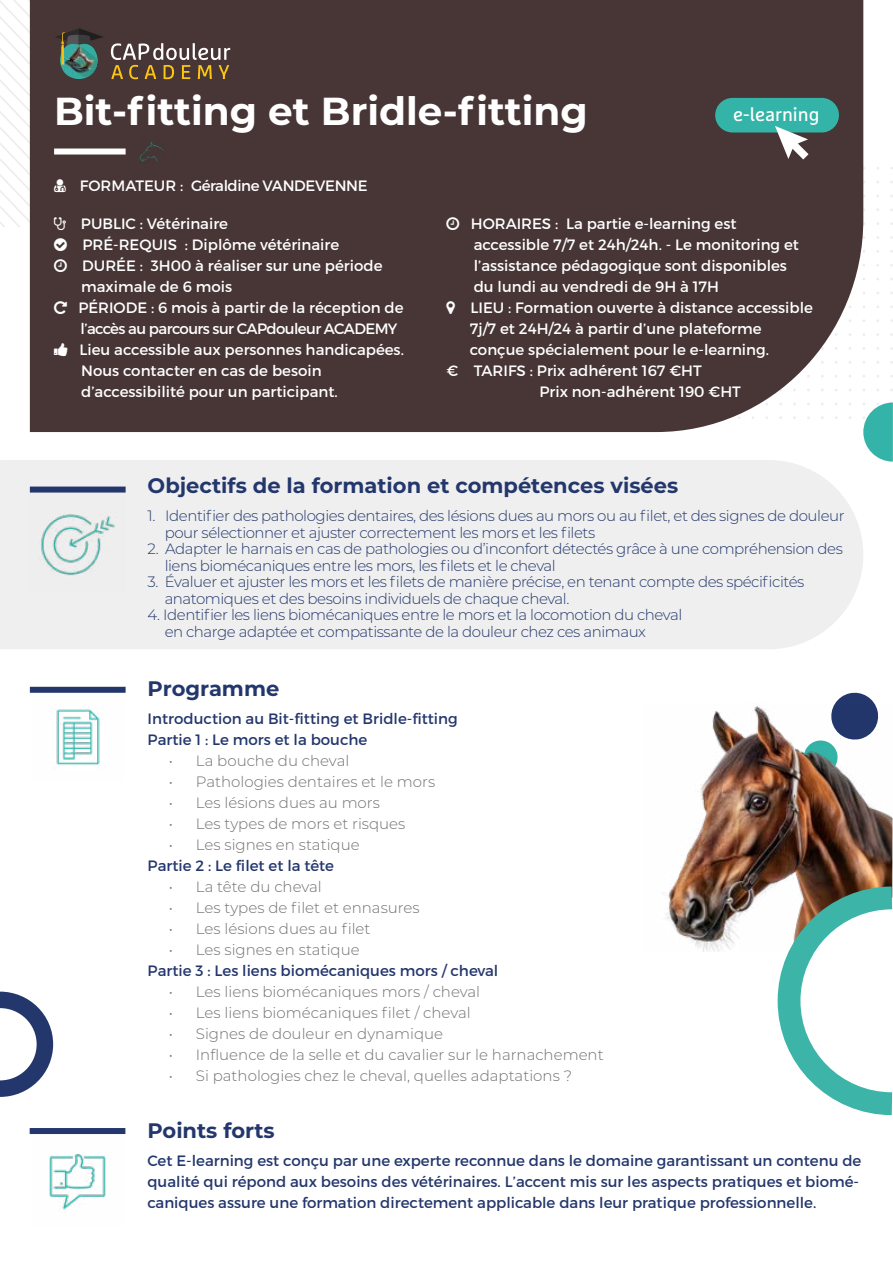
<style>
.page{position:relative;width:893px;height:1263px;background:#fff}
.page>*{position:absolute;margin:0;border:0;box-sizing:border-box;transform-origin:0 0}
.t1{font:700 39px "Montserrat";color:#fff}
.t2{font:700 21px "Montserrat";color:#24376d}
.t3{font:19.05px "Marselis Pro";color:#fff}
.t4{font:15px/21px "Montserrat";color:#fff}
.t5{font:300 15px/16.5px "Montserrat";letter-spacing:-.03em;color:#24376d}
.t6{font:300 15px "Montserrat";color:#71706f}
.t7{font:15px/21px "Montserrat";color:#24376d}
.t8{font:15px "Montserrat";letter-spacing:-.02em;color:#fff}
</style>
<div class="page">
<div style="left:30px;top:0;width:833px;height:432px;background:#473635"></div>
<svg style="left:862px;top:402px;width:31px;height:60px"></svg>
<div style="left:0;top:460px;width:863px;height:189px;background:#eeefee"></div>
<img style="left:29px;top:493px;width:97px;height:99px">
<div style="left:30px;top:487px;width:96px;height:6px;background:#24376d"></div>
<div style="left:30px;top:687px;width:96px;height:6px;background:#24376d"></div>
<div style="left:30px;top:1128px;width:95px;height:6px;background:#24376d"></div>
<img style="left:32px;top:692px;width:91px;height:76px">
<img style="left:49px;top:1153px;width:57px;height:57px">
<svg style="left:0;top:991px;width:54px;height:106px"></svg>
<div style="left:715px;top:98px;width:124px;height:34px;background:#34b4a8;border-radius:17px"></div>
<svg style="left:775px;top:126px;width:33px;height:33px"></svg>
<svg style="left:836px;top:692px;width:37px;height:10px"></svg>
<img style="left:666px;top:702px;width:227px;height:250px">
<svg style="left:766px;top:875px;width:127px;height:241px"></svg>
<svg style="left:0;top:0;width:230px;height:230px"></svg>
<svg style="left:54px;top:238px;width:13px;height:13px"></svg>
<svg style="left:54px;top:259px;width:13px;height:13px"></svg>
<svg style="left:54px;top:301px;width:13px;height:13px"></svg>
<svg style="left:54px;top:343px;width:14px;height:13px"></svg>
<svg style="left:447px;top:217px;width:12px;height:13px"></svg>
<svg style="left:447px;top:301px;width:8px;height:13px"></svg>
<h1 class="t1" style="left:54px;top:83px;width:535px">Bit-fitting et Bridle-fitting</h1>
<p class="t3" style="left:733px;top:103px;width:88px">e-learning</p>
<p class="t8" style="left:80px;top:176px;width:289px">FORMATEUR : Géraldine VANDEVENNE</p>
<p class="t4" style="left:78px;top:213px;width:327px">PUBLIC : Vétérinaire<br>PRÉ-REQUIS : Diplôme vétérinaire<br>DURÉE : 3H00 à réaliser sur une période maximale de 6 mois<br>PÉRIODE : 6 mois à partir de la réception de l’accès au parcours sur CAPdouleur ACADEMY Lieu accessible aux personnes handicapées.<br>Nous contacter en cas de besoin d’accessibilité pour un participant.</p>
<p class="t4" style="left:471px;top:213px;width:267px">HORAIRES : La partie e-learning est</p>
<p class="t4" style="left:474px;top:234px;width:327px">accessible 7/7 et 24h/24h. - Le monitoring et</p>
<p class="t4" style="left:474px;top:255px;width:315px">l’assistance pédagogique sont disponibles</p>
<p class="t4" style="left:474px;top:276px;width:247px">du lundi au vendredi de 9H à 17H</p>
<p class="t4" style="left:470px;top:297px;width:344px">LIEU : Formation ouverte à distance accessible</p>
<p class="t4" style="left:470px;top:318px;width:293px">7j/7 et 24H/24 à partir d’une plateforme</p>
<p class="t4" style="left:470px;top:339px;width:301px">conçue spécialement pour le e-learning.</p>
<p class="t4" style="left:447px;top:360px;width:257px">€ TARIFS : Prix adhérent 167 €HT</p>
<p class="t4" style="left:539px;top:381px;width:203px">Prix non-adhérent 190 €HT</p>
<h2 class="t2" style="left:148px;top:471px;width:532px">Objectifs de la formation et compétences visées</h2>
<p class="t5" style="left:165px;top:507px;width:681px;text-indent:-17px">1. Identifier des pathologies dentaires, des lésions dues au mors ou au filet, et des signes de douleur pour sélectionner et ajuster correctement les mors et les filets</p>
<p class="t5" style="left:165px;top:540px;width:680px;text-indent:-17px">2. Adapter le harnais en cas de pathologies ou d’inconfort détectés grâce à une compréhension des liens biomécaniques entre les mors, les filets et le cheval</p>
<p class="t5" style="left:165px;top:573px;width:641px;text-indent:-17px">3. Évaluer et ajuster les mors et les filets de manière précise, en tenant compte des spécificités anatomiques et des besoins individuels de chaque cheval.</p>
<p class="t5" style="left:165px;top:606px;width:519px;text-indent:-17px">4. Identifier les liens biomécaniques entre le mors et la locomotion du cheval en charge adaptée et compatissante de la douleur chez ces animaux</p>
<h2 class="t2" style="left:148px;top:673px;width:133px">Programme</h2>
<p class="t7" style="left:148px;top:708px;width:312px">Introduction au Bit-fitting et Bridle-fitting<br>Partie 1 : Le mors et la bouche</p>
<p class="t6" style="left:169px;top:751px;width:182px">• La bouche du cheval</p>
<p class="t6" style="left:169px;top:772px;width:268px">• Pathologies dentaires et le mors</p>
<p class="t6" style="left:169px;top:793px;width:213px">• Les lésions dues au mors</p>
<p class="t6" style="left:169px;top:814px;width:238px">• Les types de mors et risques</p>
<p class="t6" style="left:169px;top:835px;width:192px">• Les signes en statique</p>
<p class="t7" style="left:148px;top:855px;width:188px">Partie 2 : Le filet et la tête</p>
<p class="t6" style="left:169px;top:877px;width:154px">• La tête du cheval</p>
<p class="t6" style="left:169px;top:898px;width:252px">• Les types de filet et ennasures</p>
<p class="t6" style="left:169px;top:919px;width:203px">• Les lésions dues au filet</p>
<p class="t6" style="left:169px;top:940px;width:192px">• Les signes en statique</p>
<p class="t7" style="left:148px;top:960px;width:352px">Partie 3 : Les liens biomécaniques mors / cheval</p>
<p class="t6" style="left:169px;top:982px;width:313px">• Les liens biomécaniques mors / cheval</p>
<p class="t6" style="left:169px;top:1003px;width:303px">• Les liens biomécaniques filet / cheval</p>
<p class="t6" style="left:169px;top:1024px;width:276px">• Signes de douleur en dynamique</p>
<p class="t6" style="left:169px;top:1045px;width:436px">• Influence de la selle et du cavalier sur le harnachement</p>
<p class="t6" style="left:169px;top:1066px;width:405px">• Si pathologies chez le cheval, quelles adaptations ?</p>
<h2 class="t2" style="left:147px;top:1115px;width:129px">Points forts</h2>
<p class="t7" style="left:147px;top:1150px;width:715px">Cet E-learning est conçu par une experte reconnue dans le domaine garantissant un contenu de qualité qui répond aux besoins des vétérinaires. L’accent mis sur les aspects pratiques et biomé&shy;caniques assure une formation directement applicable dans leur pratique professionnelle.</p>
</div>
